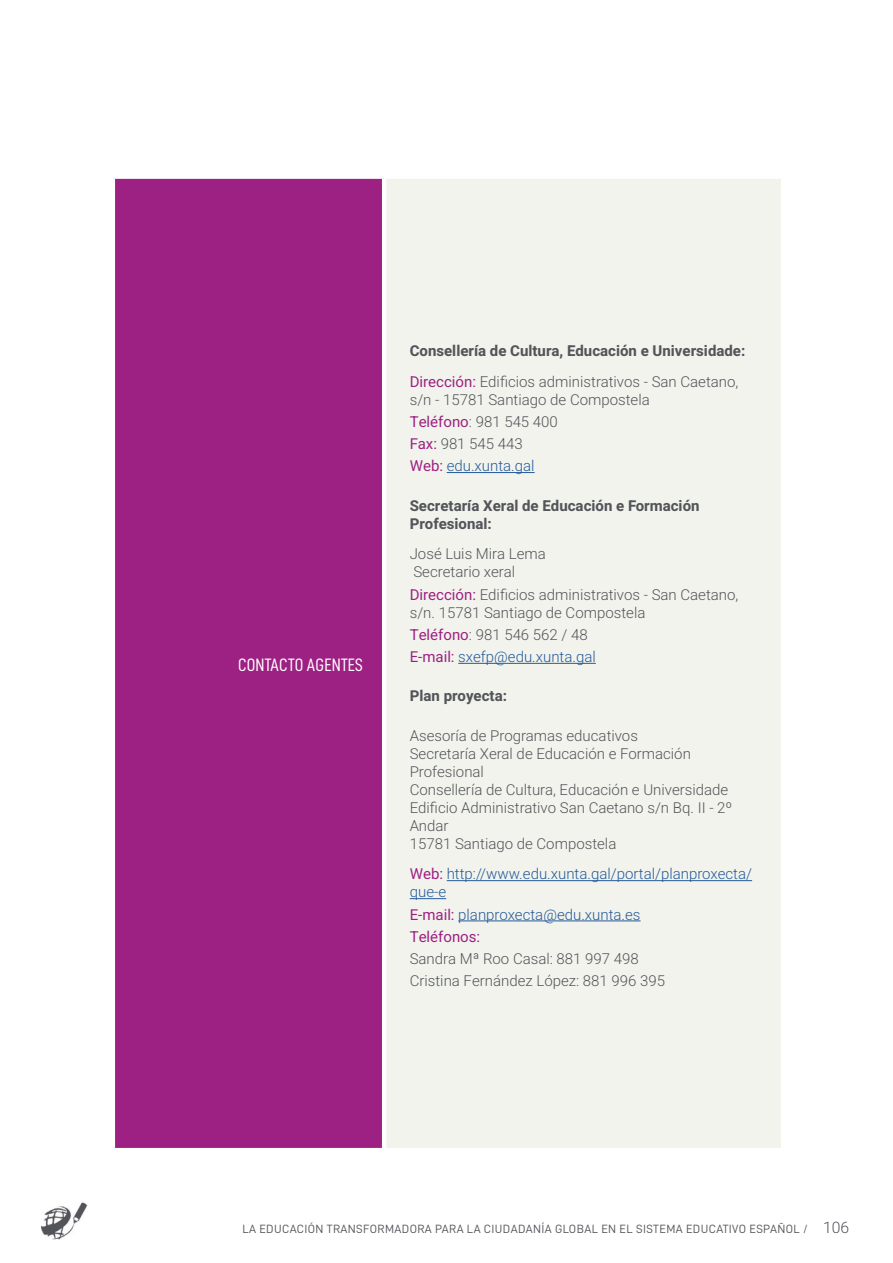
<style>
.page{position:relative;width:893px;height:1263px;background:#fff}
.page>*{position:absolute;margin:0;border:0;box-sizing:border-box;transform-origin:0 0}
.t1{font:18px "D DIN Condensed";letter-spacing:.01em;color:#fff}
.t2{font:300 15px/18px "Heebo";color:#54555a}
.t3{font:700 15px/30.8px "Heebo";color:#54555a}
.t4{font:300 15px/22.2px "Heebo";color:#275b9b}
.t5{font:15px "Heebo Regular 400";color:#9d2183}
.t6{font:12px "D DIN";letter-spacing:.03em;color:#54555a}
.s1{font-family:"Heebo Regular 400";font-weight:400;color:#9d2183}
.s2{font-weight:300}
.s3{color:#275b9b}
.s4{color:#54555a}
.s5{font-family:"Heebo";font-weight:300;font-size:15.75px}
</style>
<div class="page">
<img style="left:42px;top:1202px;width:46px;height:38px">
<div style="left:113px;top:177px;width:271px;height:973px;background:#9d2183"></div>
<div style="left:384px;top:177px;width:399px;height:973px;background:#f1f3ec"></div>
<div style="left:111px;top:174px;width:271px;height:5px;background:#fff"></div>
<hr style="left:111px;top:1148px;width:271px;height:4px;background:#fff">
<div style="left:382px;top:174px;width:403px;height:5px;background:#fff"></div>
<hr style="left:382px;top:1148px;width:403px;height:4px;background:#fff">
<hr style="left:111px;top:179px;width:4px;height:969px;background:#fff">
<hr style="left:382px;top:179px;width:4px;height:969px;background:#fff">
<hr style="left:781px;top:179px;width:4px;height:969px;background:#fff">
<hr style="left:447px;top:472px;width:88px;height:1px;background:#275b9b">
<hr style="left:458px;top:663px;width:138px;height:1px;background:#275b9b">
<hr style="left:447px;top:880px;width:305px;height:1px;background:#275b9b">
<hr style="left:410px;top:898px;width:36px;height:1px;background:#275b9b">
<hr style="left:458px;top:920px;width:183px;height:1px;background:#275b9b">
<p class="t1" style="left:238px;top:655px;width:126px">CONTACTO AGENTES</p>
<p class="t3" style="left:410px;top:335px;width:337px">Consellería de Cultura, Educación e Universidade:<br><span class="s1">Dirección:</span> <span class="s2">Edificios administrativos - San Caetano,</span></p>
<p class="t2" style="left:410px;top:388px;width:242px;line-height:22.2px">s/n - 15781 Santiago de Compostela<br><span class="s1">Teléfono</span>: 981 545 400<br><span class="s1">Fax:</span> 981 545 443<br><span class="s1">Web:</span> <span class="s3">edu.xunta.gal</span></p>
<p class="t3" style="left:410px;top:496px;width:291px;line-height:18px">Secretaría Xeral de Educación e Formación<br>Profesional:</p>
<p class="t2" style="left:410px;top:545px;width:138px">José Luis Mira Lema<br>Secretario xeral</p>
<p class="t2" style="left:410px;top:585px;width:330px"><span class="s1">Dirección:</span> Edificios administrativos - San Caetano, s/n. 15781 Santiago de Compostela</p>
<p class="t4" style="left:410px;top:623px;width:188px"><span class="s1">Teléfono</span><span class="s4">: 981 546 562 / 48<br></span><span class="s1">E-mail:</span> sxefp@edu.xunta.gal</p>
<p class="t3" style="left:410px;top:681px;width:99px">Plan proyecta:</p>
<p class="t2" style="left:410px;top:726px;width:324px">Asesoría de Programas educativos<br>Secretaría Xeral de Educación e Formación<br>Profesional<br>Consellería de Cultura, Educación e Universidade<br>Edificio Administrativo San Caetano s/n Bq. II - 2º<br>Andar<br>15781 Santiago de Compostela</p>
<p class="t4" style="left:410px;top:865px;width:344px;line-height:18px"><span class="s1">Web:</span> http://www.edu.xunta.gal/portal/planproxecta/ que-e</p>
<p class="t4" style="left:410px;top:903px;width:232px"><span class="s1">E-mail:</span> planproxecta@edu.xunta.es</p>
<p class="t5" style="left:410px;top:926px;width:72px">Teléfonos:</p>
<p class="t2" style="left:410px;top:948px;width:257px;line-height:22.2px">Sandra Mª Roo Casal: 881 997 498<br>Cristina Fernández López: 881 996 395</p>
<p class="t6" style="left:242px;top:1222px;width:608px">LA EDUCACIÓN TRANSFORMADORA PARA LA CIUDADANÍA GLOBAL EN EL SISTEMA EDUCATIVO ESPAÑOL / <span class="s5">106</span></p>
</div>
